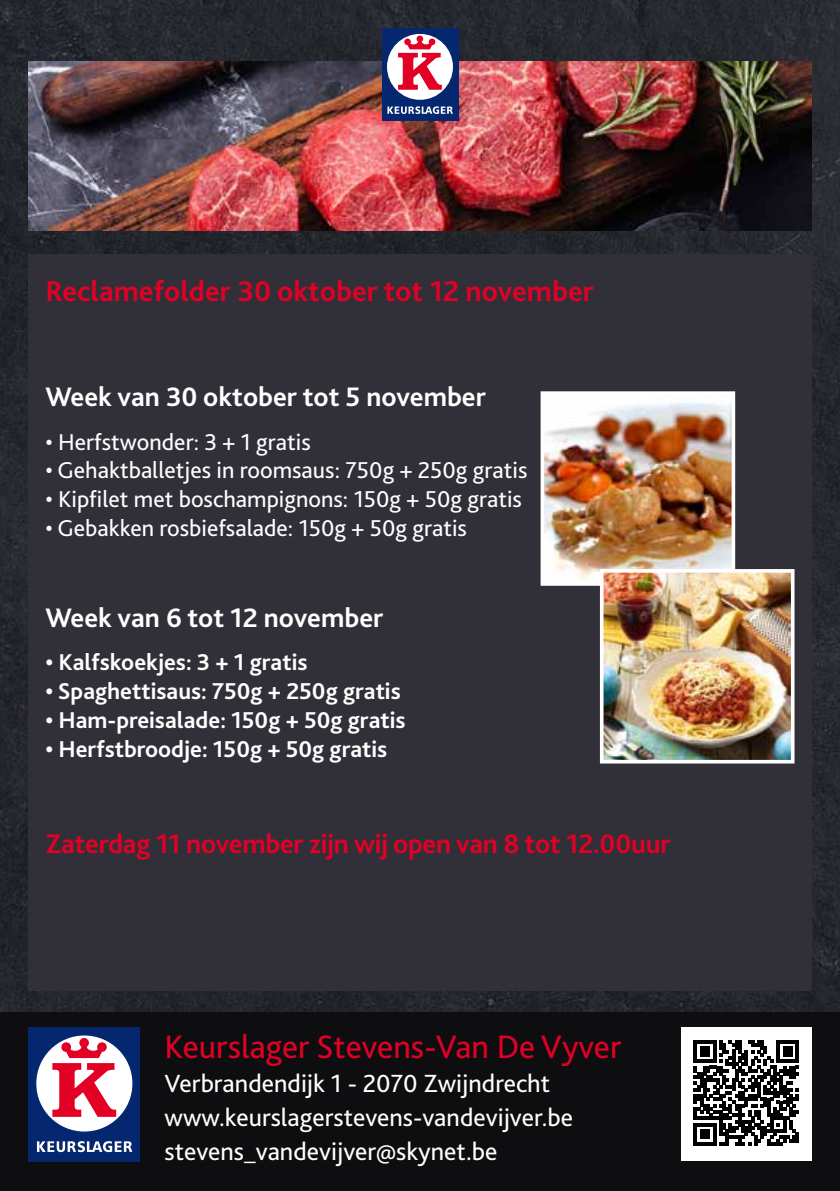
<style>
.page{position:relative;width:840px;height:1191px;background:#fff}
.page>*{position:absolute;margin:0;border:0;box-sizing:border-box;transform-origin:0 0}
.t1{font:34px "Bliss 2";color:#e20026}
.t2{font:700 30px "Bliss 2";color:#e20026}
.t3{font:700 28px "Bliss 2";color:#fff}
.t4{font:700 28px "Bliss 2";letter-spacing:-.01em;color:#e20026}
.t5{font:26px/34px "Bliss 2";color:#fff}
.t6{font:24px "Bliss 2";color:#fff}
.t7{font:700 24px "Bliss 2";color:#fff}
</style>
<div class="page">
<div style="left:0;top:0;width:839px;height:1191px;background:#24282e"></div>
<div style="left:0;top:1012px;width:839px;height:179px;background:#0e0e10"></div>
<img style="left:28px;top:61px;width:783px;height:169px">
<div style="left:381px;top:28px;width:77px;height:92px;background:#04276f"></div>
<div style="left:387px;top:34px;width:65px;height:66px;background:#fff;border-radius:50%"></div>
<svg style="left:398px;top:36px;width:43px;height:54px"></svg>
<svg style="left:387px;top:106px;width:66px;height:8px"></svg>
<div style="left:680px;top:1027px;width:131px;height:133px;background:#fff"></div>
<svg style="left:693px;top:1040px;width:105px;height:105px"></svg>
<div style="left:28px;top:1027px;width:112px;height:134px;background:#04276f"></div>
<div style="left:36px;top:1035px;width:96px;height:96px;background:#fff;border-radius:50%"></div>
<svg style="left:52px;top:1038px;width:64px;height:78px"></svg>
<svg style="left:37px;top:1141px;width:96px;height:12px"></svg>
<div style="left:28px;top:254px;width:783px;height:736px;background:#313038"></div>
<img style="left:540px;top:391px;width:255px;height:373px">
<p class="t2" style="left:45px;top:272px;width:549px">Reclamefolder 30 oktober tot 12 november</p>
<p class="t3" style="left:45px;top:379px;width:442px">Week van 30 oktober tot 5 november</p>
<p class="t6" style="left:45px;top:426px;width:267px">• Herfstwonder: 3 + 1 gratis</p>
<p class="t6" style="left:45px;top:455px;width:483px">• Gehaktballetjes in roomsaus: 750g + 250g gratis</p>
<p class="t6" style="left:45px;top:484px;width:478px">• Kipfilet met boschampignons: 150g + 50g gratis</p>
<p class="t6" style="left:45px;top:513px;width:423px">• Gebakken rosbiefsalade: 150g + 50g gratis</p>
<p class="t3" style="left:45px;top:600px;width:339px">Week van 6 tot 12 november</p>
<p class="t7" style="left:45px;top:647px;width:263px">• Kalfskoekjes: 3 + 1 gratis</p>
<p class="t7" style="left:45px;top:676px;width:356px">• Spaghettisaus: 750g + 250g gratis</p>
<p class="t7" style="left:45px;top:705px;width:361px">• Ham-preisalade: 150g + 50g gratis</p>
<p class="t7" style="left:45px;top:734px;width:343px">• Herfstbroodje: 150g + 50g gratis</p>
<p class="t4" style="left:45px;top:826px;width:626px">Zaterdag 11 november zijn wij open van 8 tot 12.00uur</p>
<h1 class="t1" style="left:164px;top:1025px;width:458px">Keurslager Stevens-Van De Vyver</h1>
<p class="t5" style="left:164px;top:1065px;width:410px">Verbrandendijk 1 - 2070 Zwijndrecht www.keurslagerstevens-vandevijver.be stevens_vandevijver@skynet.be</p>
</div>
